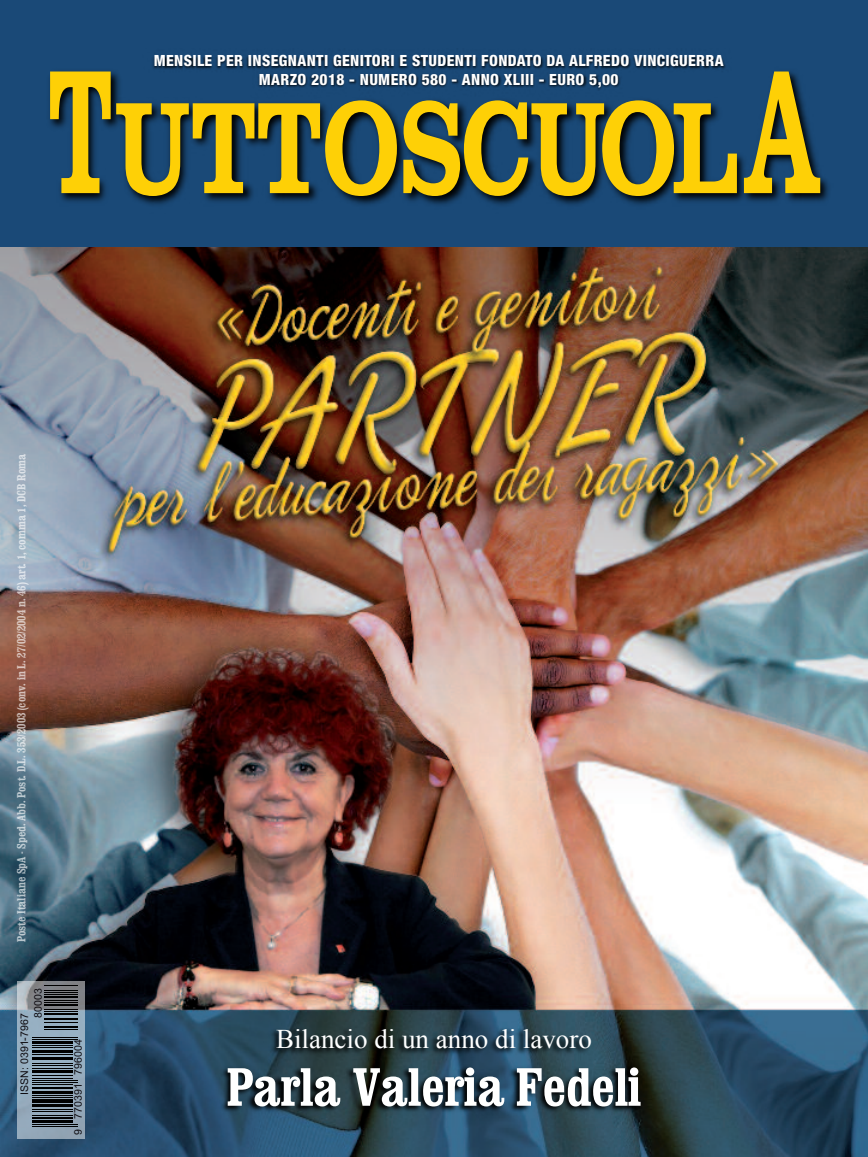
<style>
.page{position:relative;width:868px;height:1157px;background:#fff}
.page>*{position:absolute;margin:0;border:0;box-sizing:border-box;transform-origin:0 0}
.t1{font:700 134.7px "Clarendon T";letter-spacing:-.02em;color:#fed006;scale:.72 1}
.t2{font:700 condensed 54px "Clarendon";letter-spacing:-.01em;color:#fff}
.t3{font:27px "Times New Roman";color:#fff}
.t4{font:800 condensed 15.45px/18.5px "Helvetica Neue";letter-spacing:.025em;color:#fff;text-align:center}
.t5{font:700 condensed 12px "Clarendon";color:rgb(255 255 255/.65)}
.t6{font:10.5px "Arial";color:#0e0b10}
.s1{font-size:182.4px}
</style>
<div class="page">
<img style="left:0;top:275px;width:867px;height:882px">
<div style="left:0;top:0;width:867px;height:247px;background:#1a4977"></div>
<div style="left:17px;top:980px;width:67px;height:158px;background:#fff;opacity:.5"></div>
<hr style="left:32px;top:1126px;width:45px;height:1px;background:#000">
<hr style="left:32px;top:1124px;width:45px;height:1px;background:#000">
<hr style="left:32px;top:1120px;width:40px;height:3px;background:#000">
<hr style="left:32px;top:1117px;width:40px;height:2px;background:#000">
<hr style="left:32px;top:1114px;width:40px;height:1px;background:#000">
<hr style="left:32px;top:1110px;width:40px;height:1px;background:#000">
<hr style="left:32px;top:1108px;width:40px;height:1px;background:#000">
<hr style="left:32px;top:1104px;width:40px;height:3px;background:#000">
<hr style="left:32px;top:1099px;width:40px;height:4px;background:#000">
<hr style="left:32px;top:1097px;width:40px;height:1px;background:#000">
<hr style="left:32px;top:1094px;width:40px;height:1px;background:#000">
<hr style="left:32px;top:1090px;width:40px;height:3px;background:#000">
<hr style="left:32px;top:1087px;width:40px;height:1px;background:#000">
<hr style="left:32px;top:1084px;width:40px;height:1px;background:#000">
<hr style="left:32px;top:1082px;width:45px;height:1px;background:#000">
<hr style="left:32px;top:1080px;width:45px;height:1px;background:#000">
<hr style="left:32px;top:1078px;width:40px;height:1px;background:#000">
<hr style="left:32px;top:1074px;width:40px;height:1px;background:#000">
<hr style="left:32px;top:1069px;width:40px;height:3px;background:#000">
<hr style="left:32px;top:1068px;width:40px;height:1px;background:#000">
<hr style="left:32px;top:1065px;width:40px;height:1px;background:#000">
<hr style="left:32px;top:1063px;width:40px;height:1px;background:#000">
<hr style="left:32px;top:1056px;width:40px;height:3px;background:#000">
<hr style="left:32px;top:1053px;width:40px;height:1px;background:#000">
<hr style="left:32px;top:1050px;width:40px;height:2px;background:#000">
<hr style="left:32px;top:1047px;width:40px;height:1px;background:#000">
<hr style="left:32px;top:1045px;width:40px;height:1px;background:#000">
<hr style="left:32px;top:1041px;width:40px;height:3px;background:#000">
<hr style="left:32px;top:1038px;width:45px;height:1px;background:#000">
<hr style="left:32px;top:1036px;width:45px;height:1px;background:#000">
<hr style="left:44px;top:1029px;width:33px;height:1px;background:#000">
<hr style="left:44px;top:1026px;width:33px;height:2px;background:#000">
<hr style="left:44px;top:1022px;width:33px;height:1px;background:#000">
<hr style="left:44px;top:1019px;width:33px;height:1px;background:#000">
<hr style="left:44px;top:1017px;width:33px;height:1px;background:#000">
<hr style="left:44px;top:1012px;width:33px;height:2px;background:#000">
<hr style="left:44px;top:1011px;width:33px;height:1px;background:#000">
<hr style="left:44px;top:1009px;width:33px;height:1px;background:#000">
<hr style="left:44px;top:1004px;width:33px;height:2px;background:#000">
<hr style="left:44px;top:1002px;width:33px;height:1px;background:#000">
<hr style="left:44px;top:1000px;width:33px;height:1px;background:#000">
<hr style="left:44px;top:995px;width:33px;height:2px;background:#000">
<hr style="left:44px;top:993px;width:33px;height:1px;background:#000">
<hr style="left:44px;top:992px;width:33px;height:1px;background:#000">
<hr style="left:44px;top:990px;width:33px;height:1px;background:#000">
<hr style="left:44px;top:985px;width:33px;height:1px;background:#000">
<img style="left:0;top:71px;width:867px;height:204px">
<img style="left:107px;top:55px;width:666px;height:60px">
<img style="left:91px;top:1020px;width:679px;height:118px">
<p class="t4" style="left:154px;top:53px;width:571px">MENSILE PER INSEGNANTI GENITORI E STUDENTI FONDATO DA ALFREDO VINCIGUERRA<br>MARZO 2018 - NUMERO 580 - ANNO XLIII - EURO 5,00</p>
<h1 class="t1" style="left:48px;top:66px;width:1075px"><span class="s1">T</span>UTTOSCUOL<span class="s1">A</span></h1>
<p class="t5" style="left:14px;top:942px;width:490px;rotate:-90deg">Poste Italiane SpA - Sped. Abb. Post. D.L. 353/2003 (conv. in L. 27/02/2004 n. 46) art. 1, comma 1, DCB Roma</p>
<p class="t6" style="left:31px;top:1017px;width:31px;rotate:-90deg">80003</p>
<p class="t6" style="left:18px;top:1094px;width:83px;rotate:-90deg">ISSN: 0391-7967</p>
<p class="t6" style="left:71px;top:1134px;width:97px;rotate:-90deg">9 770391 796004</p>
<h3 class="t3" style="left:276px;top:1024px;width:317px">Bilancio di un anno di lavoro</h3>
<h2 class="t2" style="left:226px;top:1054px;width:416px">Parla Valeria Fedeli</h2>
</div>
